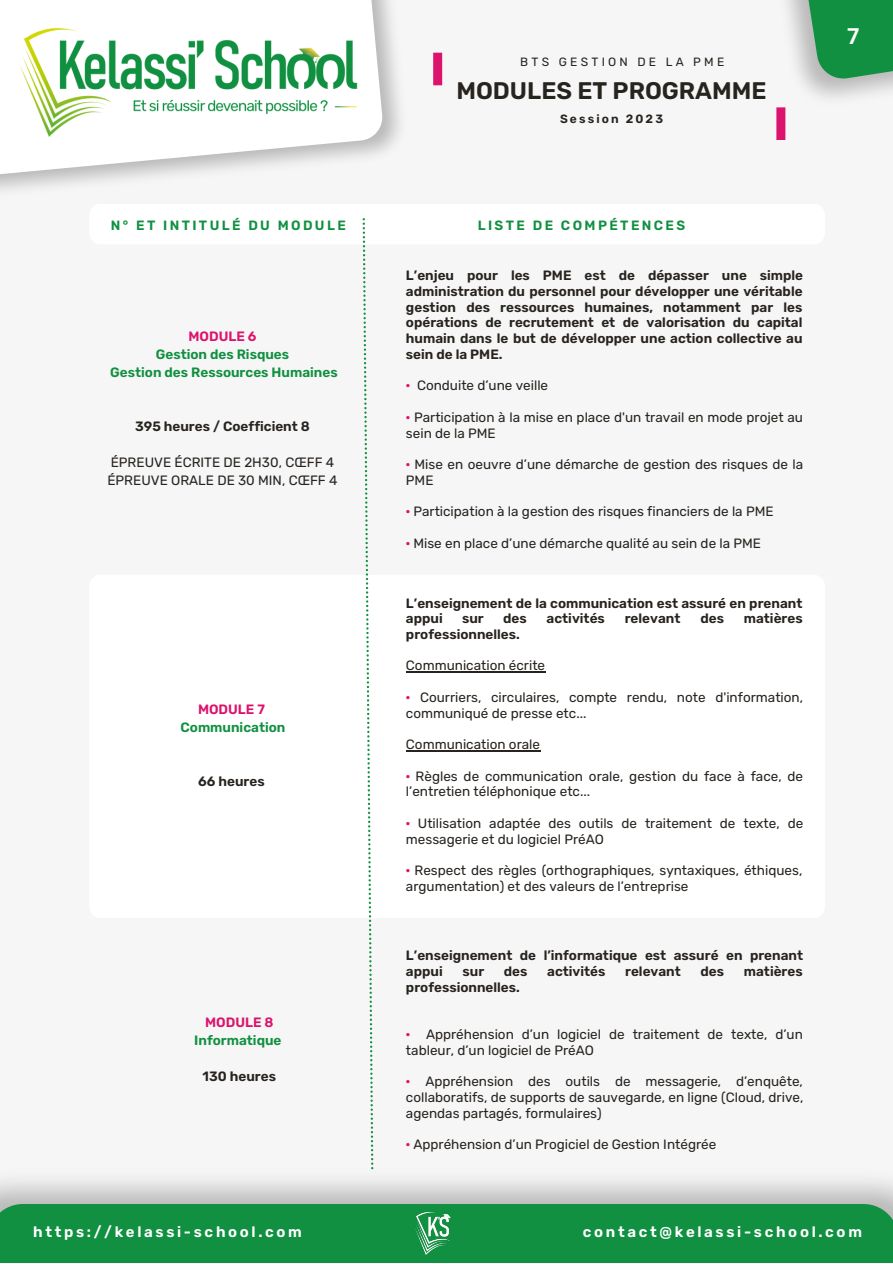
<style>
.page{position:relative;width:893px;height:1264px;background:#fff}
.page>*{position:absolute;margin:0;border:0;box-sizing:border-box;transform-origin:0 0}
.t1{font:600 24px "Rubik";color:#27231f}
.t2{font:700 21.9px "Roboto";color:#fff}
.t3{font:600 15px "Rubik";letter-spacing:.18em;color:#fff}
.t4{font:13.5px/15.8px "Rubik";color:#27231f}
.t5{font:600 13.5px/15.8px "Rubik";color:#27231f}
.t6{font:600 13.5px "Rubik";color:#109040}
.t7{font:600 13.5px "Rubik";letter-spacing:.18em;color:#109040}
.t8{font:600 13.5px "Rubik";color:#dc136c}
.t9{font:12px "Rubik";letter-spacing:.275em;color:#27231f}
.t10{font:600 12px "Rubik";letter-spacing:.18em;color:#27231f}
.s1{font-weight:600;color:#dc136c}
</style>
<div class="page">
<div style="left:0;top:0;width:892px;height:1262px;background:#f6f6f6"></div>
<svg style="left:782px;top:0;width:110px;height:82px;background:#58aa77"></svg>
<svg style="left:0;top:0;width:384px;height:195px"></svg>
<img style="left:5px;top:6px;width:367px;height:140px">
<div style="left:0;top:1203px;width:892px;height:59px;background:#109040"></div>
<img style="left:406px;top:1206px;width:54px;height:51px">
<div style="left:89px;top:204px;width:735px;height:40px;background:#fff;border-radius:11px"></div>
<div style="left:89px;top:574px;width:735px;height:344px;background:#fff;border-radius:11px"></div>
<svg style="left:362px;top:218px;width:11px;height:951px"></svg>
<div style="left:433px;top:53px;width:9px;height:32px;background:#dc136c"></div>
<div style="left:776px;top:107px;width:9px;height:33px;background:#dc136c"></div>
<hr style="left:406px;top:671px;width:139px;height:1px;background:#27231f">
<hr style="left:406px;top:750px;width:134px;height:1px;background:#27231f">
<p class="t9" style="left:520px;top:55px;width:205px">BTS GESTION DE LA PME</p>
<p class="t1" style="left:456px;top:77px;width:311px">MODULES ET PROGRAMME</p>
<p class="t10" style="left:560px;top:112px;width:105px">Session 2023</p>
<p class="t7" style="left:111px;top:217px;width:236px">N° ET INTITULÉ DU MODULE</p>
<p class="t7" style="left:477px;top:217px;width:209px">LISTE DE COMPÉTENCES</p>
<p class="t8" style="left:188px;top:328px;width:69px">MODULE 6</p>
<p class="t6" style="left:156px;top:346px;width:135px">Gestion des Risques</p>
<p class="t6" style="left:110px;top:364px;width:229px">Gestion des Ressources Humaines</p>
<p class="t5" style="left:135px;top:418px;width:176px">395 heures / Coefficient 8</p>
<p class="t4" style="left:107px;top:453px;width:231px;line-height:18px">ÉPREUVE ÉCRITE DE 2H30, CŒFF 4<br>ÉPREUVE ORALE DE 30 MIN, CŒFF 4</p>
<p class="t8" style="left:198px;top:701px;width:68px">MODULE 7</p>
<p class="t6" style="left:180px;top:719px;width:106px">Communication</p>
<p class="t5" style="left:198px;top:773px;width:68px">66 heures</p>
<p class="t8" style="left:205px;top:1014px;width:70px">MODULE 8</p>
<p class="t6" style="left:194px;top:1032px;width:89px">Informatique</p>
<p class="t5" style="left:203px;top:1068px;width:75px">130 heures</p>
<p class="t5" style="left:406px;top:267px;width:398px;text-align:justify">L’enjeu pour les PME est de dépasser une simple administration du personnel pour développer une véritable gestion des ressources humaines, notamment par les opérations de recrutement et de valorisation du capital humain dans le but de développer une action collective au sein de la PME.</p>
<p class="t4" style="left:406px;top:378px;width:144px"><span class="s1">·</span> Conduite d’une veille</p>
<p class="t4" style="left:406px;top:409px;width:398px"><span class="s1">·</span> Participation à la mise en place d'un travail en mode projet au sein de la PME</p>
<p class="t4" style="left:406px;top:456px;width:399px"><span class="s1">·</span> Mise en oeuvre d’une démarche de gestion des risques de la<br>PME</p>
<p class="t4" style="left:406px;top:504px;width:369px"><span class="s1">·</span> Participation à la gestion des risques financiers de la PME</p>
<p class="t4" style="left:406px;top:535px;width:356px"><span class="s1">·</span> Mise en place d’une démarche qualité au sein de la PME</p>
<p class="t5" style="left:406px;top:595px;width:398px">L’enseignement de la communication est assuré en prenant appui</p>
<p class="t5" style="left:462px;top:610px;width:23px">sur</p>
<p class="t5" style="left:503px;top:610px;width:25px">des</p>
<p class="t5" style="left:546px;top:610px;width:60px">activités</p>
<p class="t5" style="left:624px;top:610px;width:57px">relevant</p>
<p class="t5" style="left:700px;top:610px;width:25px">des</p>
<p class="t5" style="left:743px;top:610px;width:60px">matières</p>
<p class="t5" style="left:406px;top:626px;width:115px">professionnelles.</p>
<p class="t4" style="left:406px;top:658px;width:141px">Communication écrite</p>
<p class="t4" style="left:406px;top:689px;width:398px"><span class="s1">·</span> Courriers, circulaires, compte rendu, note d'information, communiqué de presse etc...</p>
<p class="t4" style="left:406px;top:736px;width:136px">Communication orale</p>
<p class="t4" style="left:406px;top:768px;width:398px"><span class="s1">·</span> Règles de communication orale, gestion du face à face, de l’entretien téléphonique etc...</p>
<p class="t4" style="left:406px;top:815px;width:399px"><span class="s1">·</span> Utilisation adaptée des outils de traitement de texte, de messagerie et du logiciel PréAO</p>
<p class="t4" style="left:406px;top:862px;width:398px"><span class="s1">·</span> Respect des règles (orthographiques, syntaxiques, éthiques, argumentation) et des valeurs de l’entreprise</p>
<p class="t5" style="left:406px;top:947px;width:398px">L’enseignement de l’informatique est assuré en prenant appui</p>
<p class="t5" style="left:462px;top:963px;width:23px">sur</p>
<p class="t5" style="left:504px;top:963px;width:25px">des</p>
<p class="t5" style="left:547px;top:963px;width:60px">activités</p>
<p class="t5" style="left:625px;top:963px;width:57px">relevant</p>
<p class="t5" style="left:700px;top:963px;width:25px">des</p>
<p class="t5" style="left:743px;top:963px;width:60px">matières</p>
<p class="t5" style="left:406px;top:979px;width:115px">professionnelles.</p>
<p class="t4" style="left:406px;top:1026px;width:398px"><span class="s1">·</span> Appréhension d’un logiciel de traitement de texte, d’un tableur, d’un logiciel de PréAO</p>
<p class="t4" style="left:406px;top:1073px;width:399px;text-align:justify"><span class="s1">·</span> Appréhension des outils de messagerie, d’enquête, collaboratifs, de supports de sauvegarde, en ligne (Cloud, drive, agendas partagés, formulaires)</p>
<p class="t4" style="left:406px;top:1136px;width:312px"><span class="s1">·</span> Appréhension d’un Progiciel de Gestion Intégrée</p>
<p class="t2" style="left:847px;top:24px;width:14px">7</p>
<p class="t3" style="left:33px;top:1223px;width:270px">https://kelassi-school.com</p>
<p class="t3" style="left:583px;top:1223px;width:280px">contact@kelassi-school.com</p>
</div>
